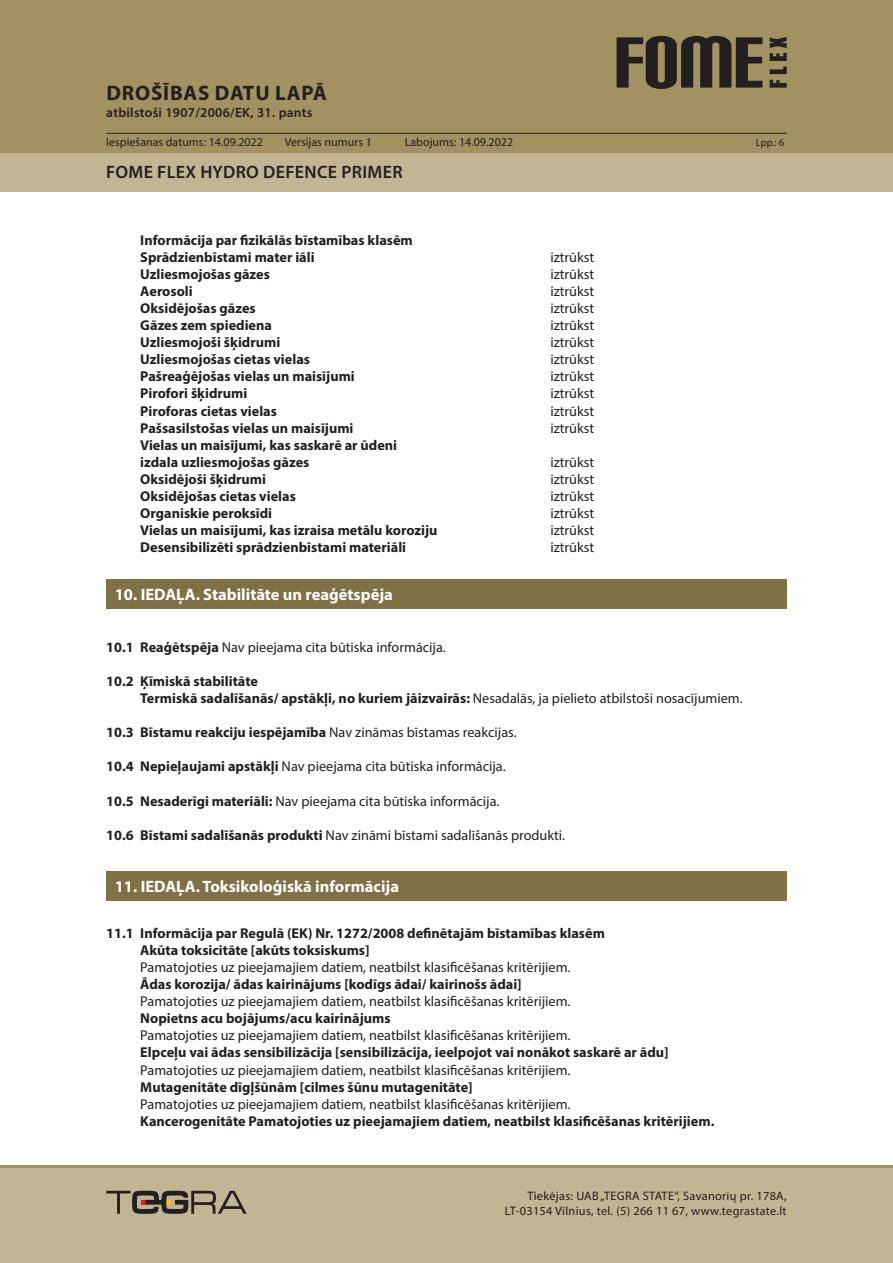
<style>
.page{position:relative;width:893px;height:1263px;background:#fff}
.page>*{position:absolute;margin:0;border:0;box-sizing:border-box;transform-origin:0 0}
.t1{font:700 21px "Myriad Pro";letter-spacing:.04em;color:#231f20}
.t2{font:600 18px "Myriad Pro";letter-spacing:.02em;color:#231f20}
.Skyrius_baltas{font:700 16.5px "Myriad Pro";color:#fff}
._1_1_skyrius_Boldas{font:700 14.25px "Myriad Pro";color:#231f20}
._1_1_skyrius_Boldas-2{font:14.25px "Myriad Pro";color:#231f20}
.Tekstas_paprastas{font:14.25px "Myriad Pro";color:#231f20}
.t3{font:600 13.5px "Myriad Pro";letter-spacing:.02em;color:#231f20}
.t4{font:12.3px/14.7px "Myriad Pro";letter-spacing:.025em;color:#231f20;text-align:right}
.t5{font:12px "Myriad Pro";color:#231f20}
.t6{font:10.5px "Myriad Pro";color:#231f20}
.s1{font-weight:700}
.s2{font-weight:400}
</style>
<div class="page">
<div style="left:0;top:0;width:893px;height:191px;background:#a29161"></div>
<div style="left:0;top:153px;width:893px;height:38px;background:#c2b594"></div>
<div style="left:0;top:1165px;width:893px;height:98px;background:#c2b594"></div>
<hr style="left:0;top:1165px;width:893px;height:2px;background:#a29161">
<svg style="left:770px;top:80px;width:17px;height:8px"></svg>
<svg style="left:770px;top:67px;width:17px;height:7px"></svg>
<svg style="left:770px;top:37px;width:17px;height:24px"></svg>
<svg style="left:617px;top:36px;width:145px;height:53px"></svg>
<svg style="left:106px;top:1191px;width:141px;height:23px"></svg>
<hr style="left:106px;top:133px;width:681px;height:1px;background:#231f20">
<div style="left:106px;top:579px;width:681px;height:30px;background:#7f7045"></div>
<div style="left:106px;top:871px;width:681px;height:29px;background:#7f7045"></div>
<h1 class="t1" style="left:107px;top:80px;width:222px">DROŠĪBAS DATU LAPĀ</h1>
<p class="t3" style="left:106px;top:104px;width:208px">atbilstoši 1907/2006/EK, 31. pants</p>
<p class="t5" style="left:106px;top:134px;width:158px">Iespiešanas datums: 14.09.2022</p>
<p class="t5" style="left:285px;top:134px;width:89px">Versijas numurs 1</p>
<p class="t5" style="left:405px;top:134px;width:110px">Labojums: 14.09.2022</p>
<p class="t6" style="left:756px;top:136px;width:30px">Lpp.: 6</p>
<p class="t2" style="left:106px;top:160px;width:298px">FOME FLEX HYDRO DEFENCE PRIMER</p>
<p class="_1_1_skyrius_Boldas" style="left:140px;top:230px;width:274px">Informācija par fizikālās bīstamības klasēm</p>
<p class="_1_1_skyrius_Boldas" style="left:140px;top:248px;width:176px">Sprādzienbīstami mater iāli</p>
<p class="_1_1_skyrius_Boldas-2" style="left:550px;top:248px;width:45px">iztrūkst</p>
<p class="_1_1_skyrius_Boldas" style="left:140px;top:265px;width:131px">Uzliesmojošas gāzes</p>
<p class="_1_1_skyrius_Boldas-2" style="left:550px;top:265px;width:45px">iztrūkst</p>
<p class="_1_1_skyrius_Boldas" style="left:140px;top:282px;width:54px">Aerosoli</p>
<p class="_1_1_skyrius_Boldas-2" style="left:550px;top:282px;width:45px">iztrūkst</p>
<p class="_1_1_skyrius_Boldas" style="left:140px;top:299px;width:117px">Oksidējošas gāzes</p>
<p class="_1_1_skyrius_Boldas-2" style="left:550px;top:299px;width:45px">iztrūkst</p>
<p class="_1_1_skyrius_Boldas" style="left:140px;top:316px;width:133px">Gāzes zem spiediena</p>
<p class="_1_1_skyrius_Boldas-2" style="left:550px;top:316px;width:45px">iztrūkst</p>
<p class="_1_1_skyrius_Boldas" style="left:140px;top:333px;width:141px">Uzliesmojoši šķidrumi</p>
<p class="_1_1_skyrius_Boldas-2" style="left:550px;top:334px;width:45px">iztrūkst</p>
<p class="_1_1_skyrius_Boldas" style="left:140px;top:350px;width:171px">Uzliesmojošas cietas vielas</p>
<p class="_1_1_skyrius_Boldas-2" style="left:550px;top:351px;width:45px">iztrūkst</p>
<p class="_1_1_skyrius_Boldas" style="left:140px;top:367px;width:216px">Pašreaģējošas vielas un maisījumi</p>
<p class="_1_1_skyrius_Boldas-2" style="left:550px;top:368px;width:45px">iztrūkst</p>
<p class="_1_1_skyrius_Boldas" style="left:140px;top:384px;width:109px">Pirofori šķidrumi</p>
<p class="_1_1_skyrius_Boldas-2" style="left:550px;top:385px;width:45px">iztrūkst</p>
<p class="_1_1_skyrius_Boldas" style="left:140px;top:401px;width:138px">Piroforas cietas vielas</p>
<p class="_1_1_skyrius_Boldas-2" style="left:550px;top:402px;width:45px">iztrūkst</p>
<p class="_1_1_skyrius_Boldas" style="left:140px;top:419px;width:215px">Pašsasilstošas vielas un maisījumi</p>
<p class="_1_1_skyrius_Boldas-2" style="left:550px;top:419px;width:45px">iztrūkst</p>
<p class="_1_1_skyrius_Boldas" style="left:140px;top:436px;width:258px">Vielas un maisījumi, kas saskarē ar ūdeni</p>
<p class="_1_1_skyrius_Boldas" style="left:140px;top:453px;width:171px">izdala uzliesmojošas gāzes</p>
<p class="_1_1_skyrius_Boldas-2" style="left:550px;top:453px;width:45px">iztrūkst</p>
<p class="_1_1_skyrius_Boldas" style="left:140px;top:470px;width:127px">Oksidējoši šķidrumi</p>
<p class="_1_1_skyrius_Boldas-2" style="left:550px;top:470px;width:45px">iztrūkst</p>
<p class="_1_1_skyrius_Boldas" style="left:140px;top:487px;width:157px">Oksidējošas cietas vielas</p>
<p class="_1_1_skyrius_Boldas-2" style="left:550px;top:487px;width:45px">iztrūkst</p>
<p class="_1_1_skyrius_Boldas" style="left:140px;top:504px;width:133px">Organiskie peroksīdi</p>
<p class="_1_1_skyrius_Boldas-2" style="left:550px;top:505px;width:45px">iztrūkst</p>
<p class="_1_1_skyrius_Boldas" style="left:140px;top:521px;width:299px">Vielas un maisījumi, kas izraisa metālu koroziju</p>
<p class="_1_1_skyrius_Boldas-2" style="left:550px;top:522px;width:45px">iztrūkst</p>
<p class="_1_1_skyrius_Boldas" style="left:140px;top:538px;width:267px">Desensibilizēti sprādzienbīstami materiāli</p>
<p class="_1_1_skyrius_Boldas-2" style="left:550px;top:539px;width:45px">iztrūkst</p>
<p class="Skyrius_baltas" style="left:115px;top:584px;width:280px">10. IEDAĻA. Stabilitāte un reaģētspēja</p>
<p class="_1_1_skyrius_Boldas-2" style="left:106px;top:638px;width:341px"><span class="s1">10.1 Reaģētspēja</span> Nav pieejama cita būtiska informācija.</p>
<p class="_1_1_skyrius_Boldas" style="left:106px;top:672px;width:153px">10.2 Ķīmiskā stabilitāte</p>
<p class="_1_1_skyrius_Boldas" style="left:140px;top:689px;width:604px">Termiskā sadalīšanās/ apstākļi, no kuriem jāizvairās: <span class="s2">Nesadalās, ja pielieto atbilstoši nosacījumiem.</span></p>
<p class="_1_1_skyrius_Boldas" style="left:106px;top:723px;width:412px">10.3 Bīstamu reakciju iespējamība <span class="s2">Nav zināmas bīstamas reakcijas.</span></p>
<p class="_1_1_skyrius_Boldas-2" style="left:106px;top:758px;width:401px"><span class="s1">10.4 Nepieļaujami apstākļi</span> Nav pieejama cita būtiska informācija.</p>
<p class="_1_1_skyrius_Boldas-2" style="left:106px;top:792px;width:395px"><span class="s1">10.5 Nesaderīgi materiāli:</span> Nav pieejama cita būtiska informācija.</p>
<p class="_1_1_skyrius_Boldas-2" style="left:106px;top:826px;width:460px"><span class="s1">10.6 Bīstami sadalīšanās produkti</span> Nav zināmi bīstami sadalīšanās produkti.</p>
<p class="Skyrius_baltas" style="left:115px;top:875px;width:286px">11. IEDAĻA. Toksikoloģiskā informācija</p>
<p class="_1_1_skyrius_Boldas" style="left:106px;top:924px;width:500px">11.1 Informācija par Regulā (EK) Nr. 1272/2008 definētajām bīstamības klasēm</p>
<p class="_1_1_skyrius_Boldas" style="left:140px;top:941px;width:231px">Akūta toksicitāte [akūts toksiskums]</p>
<p class="Tekstas_paprastas" style="left:140px;top:958px;width:432px">Pamatojoties uz pieejamajiem datiem, neatbilst klasificēšanas kritērijiem.</p>
<p class="_1_1_skyrius_Boldas" style="left:140px;top:975px;width:383px">Ādas korozija/ ādas kairinājums [kodīgs ādai/ kairinošs ādai]</p>
<p class="Tekstas_paprastas" style="left:140px;top:992px;width:432px">Pamatojoties uz pieejamajiem datiem, neatbilst klasificēšanas kritērijiem.</p>
<p class="_1_1_skyrius_Boldas" style="left:140px;top:1009px;width:252px">Nopietns acu bojājums/acu kairinājums</p>
<p class="Tekstas_paprastas" style="left:140px;top:1027px;width:432px">Pamatojoties uz pieejamajiem datiem, neatbilst klasificēšanas kritērijiem.</p>
<p class="_1_1_skyrius_Boldas" style="left:140px;top:1043px;width:530px">Elpceļu vai ādas sensibilizācija [sensibilizācija, ieelpojot vai nonākot saskarē ar ādu]</p>
<p class="Tekstas_paprastas" style="left:140px;top:1061px;width:432px">Pamatojoties uz pieejamajiem datiem, neatbilst klasificēšanas kritērijiem.</p>
<p class="_1_1_skyrius_Boldas" style="left:140px;top:1077px;width:334px">Mutagenitāte dīgļšūnām [cilmes šūnu mutagenitāte]</p>
<p class="Tekstas_paprastas" style="left:140px;top:1095px;width:432px">Pamatojoties uz pieejamajiem datiem, neatbilst klasificēšanas kritērijiem.</p>
<p class="_1_1_skyrius_Boldas" style="left:140px;top:1112px;width:575px">Kancerogenitāte Pamatojoties uz pieejamajiem datiem, neatbilst klasificēšanas kritērijiem.</p>
<p class="t4" style="left:505px;top:1188px;width:283px">Tiekėjas: UAB „TEGRA STATE“, Savanorių pr. 178A,<br>LT-03154 Vilnius, tel. (5) 266 11 67, www.tegrastate.lt</p>
</div>
